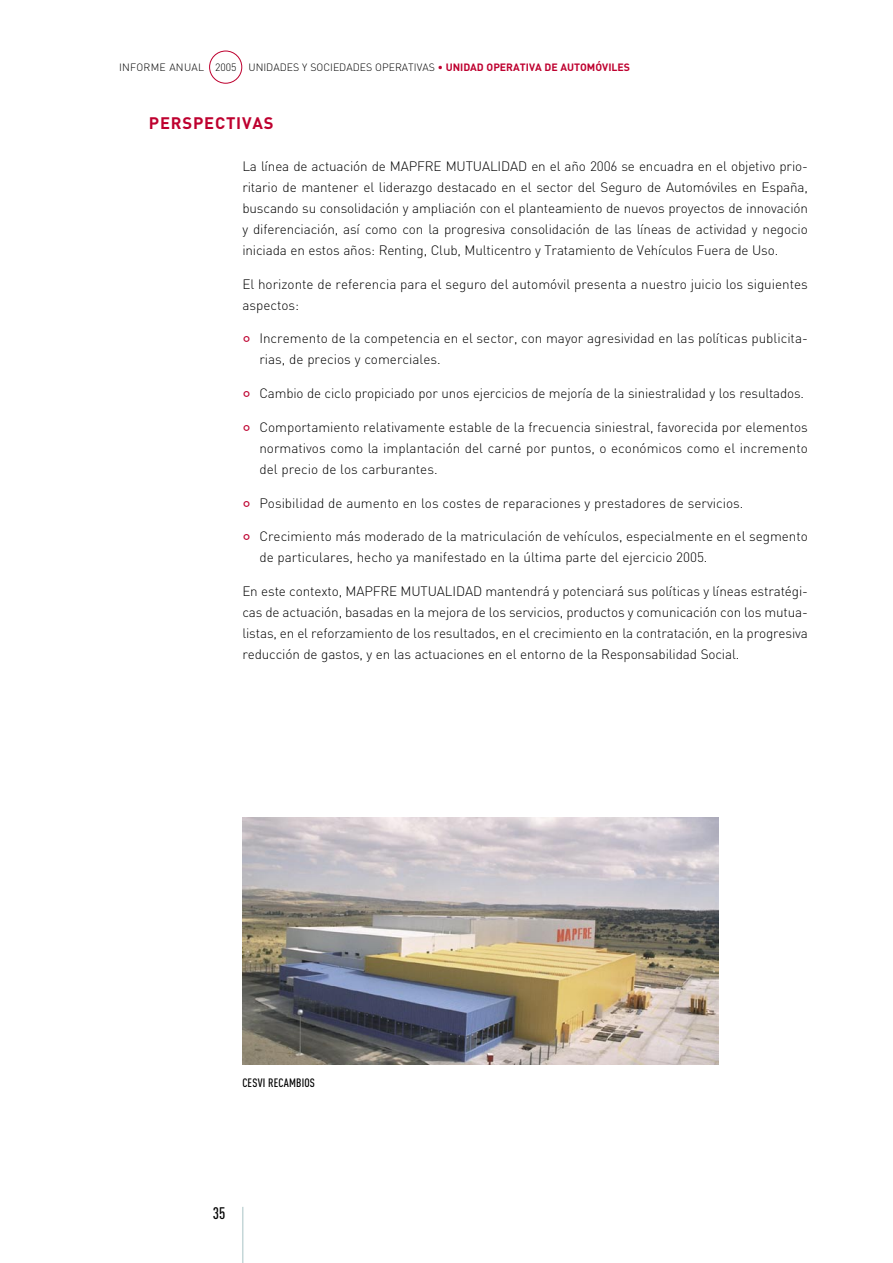
<style>
.page{position:relative;width:893px;height:1263px;background:#fff}
.page>*{position:absolute;margin:0;border:0;box-sizing:border-box;transform-origin:0 0}
.Titular_2{font:700 16.5px "DIN";letter-spacing:.05em;color:#be002f}
.t1{font:500 16.5px "DIN Cond";color:#000}
.Texto_corrido{font:300 13.5px/21px "DIN";color:#000;text-align:justify}
.Pie_de_foto{font:500 12px "DIN Cond";letter-spacing:.015em;color:#000}
.t2{font:300 10.5px "DIN";color:#000}
.s1{font-weight:700;color:#be002f}
.s2{font-weight:400;font-size:18px;color:#be002f}
</style>
<div class="page">
<hr style="left:242px;top:1207px;width:1px;height:56px;background:#c5d7d8">
<div style="left:209px;top:51px;width:33px;height:33px;border:1px solid #be002f;border-radius:50%"></div>
<img style="left:242px;top:817px;width:477px;height:247px">
<p class="t2" style="left:119px;top:60px;width:513px">INFORME ANUAL 2005 UNIDADES Y SOCIEDADES OPERATIVAS <span class="s1">• UNIDAD OPERATIVA DE AUTOMÓVILES</span></p>
<p class="Titular_2" style="left:149px;top:112px;width:126px">PERSPECTIVAS</p>
<p class="Texto_corrido" style="left:242px;top:155px;width:567px">La línea de actuación de MAPFRE MUTUALIDAD en el año 2006 se encuadra en el objetivo prio&shy;ritario de mantener el liderazgo destacado en el sector del Seguro de Automóviles en España, buscando su consolidación y ampliación con el planteamiento de nuevos proyectos de innovación y diferenciación, así como con la progresiva consolidación de las líneas de actividad y negocio iniciada en estos años: Renting, Club, Multicentro y Tratamiento de Vehículos Fuera de Uso.</p>
<p class="Texto_corrido" style="left:242px;top:273px;width:567px">El horizonte de referencia para el seguro del automóvil presenta a nuestro juicio los siguientes aspectos:</p>
<p class="Texto_corrido" style="left:259px;top:328px;width:550px;text-indent:-17px"><span class="s2">°</span> Incremento de la competencia en el sector, con mayor agresividad en las políticas publicita&shy;rias, de precios y comerciales.</p>
<p class="Texto_corrido" style="left:242px;top:383px;width:563px"><span class="s2">°</span> Cambio de ciclo propiciado por unos ejercicios de mejoría de la siniestralidad y los resultados.</p>
<p class="Texto_corrido" style="left:259px;top:416px;width:550px;text-indent:-17px"><span class="s2">°</span> Comportamiento relativamente estable de la frecuencia siniestral, favorecida por elementos normativos como la implantación del carné por puntos, o económicos como el incremento del precio de los carburantes.</p>
<p class="Texto_corrido" style="left:242px;top:492px;width:503px"><span class="s2">°</span> Posibilidad de aumento en los costes de reparaciones y prestadores de servicios.</p>
<p class="Texto_corrido" style="left:259px;top:526px;width:550px;text-indent:-17px"><span class="s2">°</span> Crecimiento más moderado de la matriculación de vehículos, especialmente en el segmento de particulares, hecho ya manifestado en la última parte del ejercicio 2005.</p>
<p class="Texto_corrido" style="left:242px;top:581px;width:567px">En este contexto, MAPFRE MUTUALIDAD mantendrá y potenciará sus políticas y líneas estratégi&shy;cas de actuación, basadas en la mejora de los servicios, productos y comunicación con los mutua&shy;listas, en el reforzamiento de los resultados, en el crecimiento en la contratación, en la progresiva reducción de gastos, y en las actuaciones en el entorno de la Responsabilidad Social.</p>
<p class="Pie_de_foto" style="left:242px;top:1075px;width:74px">CESVI RECAMBIOS</p>
<p class="t1" style="left:213px;top:1204px;width:14px">35</p>
</div>
